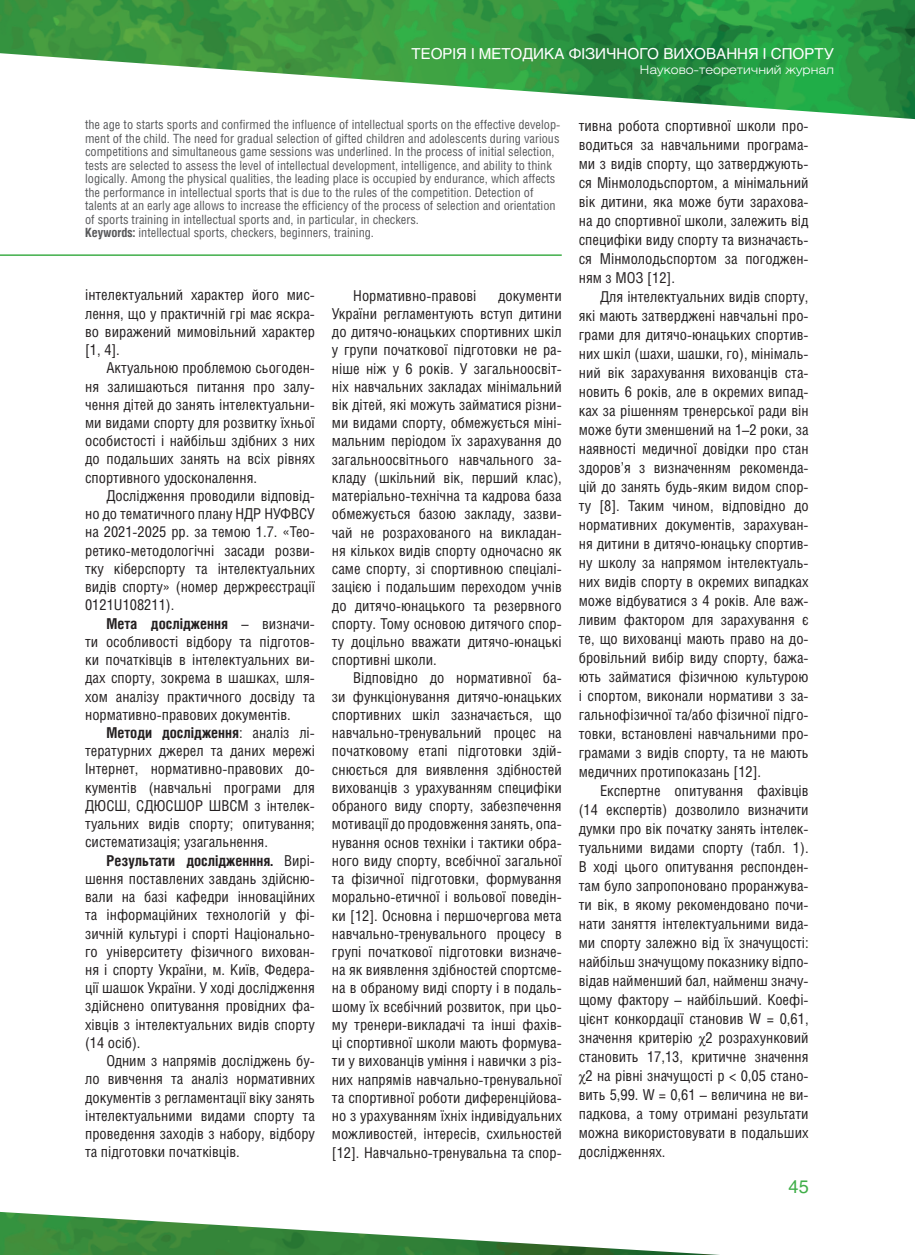
<style>
.page{position:relative;width:915px;height:1255px;background:#fff}
.page>*{position:absolute;margin:0;border:0;box-sizing:border-box;transform-origin:0 0}
.t1{font:18px "Helios C";color:#40ae49}
.t2{font:15px/18.3px "Helios Cond C";color:#231f20;text-align:justify}
.t3{font:15px "Helios C";color:#fff}
.t4{font:12.75px/13.5px "Helios Cond C";color:#57585a}
.t5{font:12px "Helios Ext Light C";color:#fff}
.s1{font-weight:700}
.s2{font-family:"Times New Roman"}
</style>
<div class="page">
<img style="left:0;top:0;width:914px;height:119px">
<img style="left:0;top:1212px;width:703px;height:42px">
<hr style="left:0;top:254px;width:561px;height:2px;background:#40ae49">
<p class="t3" style="left:411px;top:44px;width:421px">Теорія і методика фізичного виховання і спорту</p>
<p class="t5" style="left:639px;top:62px;width:196px">Науково-теоретичний журнал</p>
<p class="t4" style="left:85px;top:118px;width:476px">the age to starts sports and confirmed the influence of intellectual sports on the effective develop&shy;ment of the child. The need for gradual selection of gifted children and adolescents during various competitions and simultaneous game sessions was underlined. In the process of initial selection, tests are selected to assess the level of intellectual development, intelligence, and ability to think logically. Among the physical qualities, the leading place is occupied by endurance, which affects the performance in intellectual sports that is due to the rules of the competition. Detection of talents at an early age allows to increase the efficiency of the process of selection and orientation of sports training in intellectual sports and, in particular, in checkers.<br><span class="s1">Keywords:</span> intellectual sports, checkers, beginners, training.</p>
<p class="t2" style="left:85px;top:285px;width:231px">інтелектуальний характер його мис&shy;лення, що у практичній грі має яскра&shy;во виражений мимовільний характер [1, 4].</p>
<p class="t2" style="left:85px;top:358px;width:231px;text-indent:21px">Актуальною проблемою сьогоден&shy;ня залишаються питання про залу&shy;чення дітей до занять інтелектуальни&shy;ми видами спорту для розвитку їхньої особистості і найбільш здібних з них до подальших занять на всіх рівнях спортивного удосконалення.</p>
<p class="t2" style="left:85px;top:486px;width:231px;text-indent:21px">Дослідження проводили відповід&shy;но до тематичного плану НДР НУФВСУ на 2021-2025 рр. за темою 1.7. «Тео&shy;ретико-методологічні засади розви&shy;тку кіберспорту та інтелектуальних видів спорту» (номер держреєстрації 0121U108211).</p>
<p class="t2" style="left:85px;top:613px;width:231px;text-indent:21px"><span class="s1">Мета дослідження</span> – визначи&shy;ти особливості відбору та підготов&shy;ки початківців в інтелектуальних ви&shy;дах спорту, зокрема в шашках, шля&shy;хом аналізу практичного досвіду та нормативно-правових документів.</p>
<p class="t2" style="left:85px;top:723px;width:231px;text-indent:21px"><span class="s1">Методи дослідження</span>: аналіз лі&shy;тературних джерел та даних мережі Інтернет, нормативно-правових до&shy;кументів (навчальні програми для ДЮСШ, СДЮСШОР ШВСМ з інтелек&shy;туальних видів спорту; опитування; систематизація; узагальнення.</p>
<p class="t2" style="left:85px;top:850px;width:231px;text-indent:21px"><span class="s1">Результати дослідженння.</span> Вирі&shy;шення поставлених завдань здійсню&shy;вали на базі кафедри інноваційних та інформаційних технологій у фі&shy;зичній культурі і спорті Національно&shy;го університету фізичного вихован&shy;ня і спорту України, м. Київ, Федера&shy;ції шашок України. У ході дослідження здійснено опитування провідних фа&shy;хівців з інтелектуальних видів спорту (14 осіб).</p>
<p class="t2" style="left:85px;top:1051px;width:231px;text-indent:21px">Одним з напрямів досліджень бу&shy;ло вивчення та аналіз нормативних документів з регламентації віку занять інтелектуальними видами спорту та проведення заходів з набору, відбору та підготовки початківців.</p>
<p class="t2" style="left:353px;top:286px;width:125px">Нормативно-правові</p>
<p class="t2" style="left:332px;top:286px;width:231px;text-indent:166px">документи України регламентують вступ дитини до дитячо-юнацьких спортивних шкіл у групи початкової підготовки не ра&shy;ніше ніж у 6 років. У загальноосвіт&shy;ніх навчальних закладах мінімальний вік дітей, які можуть займатися різни&shy;ми видами спорту, обмежується міні&shy;мальним періодом їх зарахування до загальноосвітнього навчального за&shy;кладу (шкільний вік, перший клас), матеріально-технічна та кадрова база обмежується базою закладу, зазви&shy;чай не розрахованого на викладан&shy;ня кількох видів спорту одночасно як саме спорту, зі спортивною спеціалі&shy;зацією і подальшим переходом учнів до дитячо-юнацького та резервного спорту. Тому основою дитячого спор&shy;ту доцільно вважати дитячо-юнацькі спортивні школи.</p>
<p class="t2" style="left:332px;top:668px;width:231px;text-indent:21px">Відповідно до нормативної ба&shy;зи функціонування дитячо-юнацьких спортивних шкіл зазначається, що навчально-тренувальний процес на початковому етапі підготовки здій&shy;снюється для виявлення здібностей вихованців з урахуванням специфіки обраного виду спорту, забезпечення мотивації до продовження занять, опа&shy;нування основ техніки і тактики обра&shy;ного виду спорту, всебічної загальної та фізичної підготовки, формування морально-етичної і вольової поведін&shy;ки [12]. Основна і першочергова мета навчально-тренувального процесу в групі початкової підготовки визначе&shy;на як виявлення здібностей спортсме&shy;на в обраному виді спорту і в подаль&shy;шому їх всебічний розвиток, при цьо&shy;му тренери-викладачі та інші фахів&shy;ці спортивної школи мають формува&shy;ти у вихованців уміння і навички з різ&shy;них напрямів навчально-тренувальної та спортивної роботи диференційова&shy;но з урахуванням їхніх індивідуальних можливостей, інтересів, схильностей [12]. Навчально-тренувальна та спор-</p>
<p class="t2" style="left:578px;top:116px;width:231px;line-height:19px">тивна робота спортивної школи про&shy;водиться за навчальними програма&shy;ми з видів спорту, що затверджують&shy;ся Мінмолодьспортом, а мінімальний вік дитини, яка може бути зарахова&shy;на до спортивної школи, залежить від специфіки виду спорту та визначаєть&shy;ся Мінмолодьспортом за погоджен&shy;ням з МОЗ [12].</p>
<p class="t2" style="left:578px;top:287px;width:231px;line-height:19px;text-indent:21px">Для інтелектуальних видів спорту, які мають затверджені навчальні про&shy;грами для дитячо-юнацьких спортив&shy;них шкіл (шахи, шашки, го), мінімаль&shy;ний вік зарахування вихованців ста&shy;новить 6 років, але в окремих випад&shy;ках за рішенням тренерської ради він може бути зменшений на 1–2 роки, за наявності медичної довідки про стан здоров’я з визначенням рекоменда&shy;цій до занять будь-яким видом спор&shy;ту [8]. Таким чином, відповідно до нормативних документів, зарахуван&shy;ня дитини в дитячо-юнацьку спортив&shy;ну школу за напрямом інтелектуаль&shy;них видів спорту в окремих випадках може відбуватися з 4 років. Але важ&shy;ливим фактором для зарахування є те, що вихованці мають право на до&shy;бровільний вибір виду спорту, бажа&shy;ють займатися фізичною культурою і спортом, виконали нормативи з за&shy;гальнофізичної та/або фізичної підго&shy;товки, встановлені навчальними про&shy;грамами з видів спорту, та не мають медичних протипоказань [12].</p>
<p class="t2" style="left:578px;top:781px;width:231px;line-height:19px;text-indent:21px">Експертне опитування фахівців (14 експертів) дозволило визначити думки про вік початку занять інтелек&shy;туальними видами спорту (табл. 1).<br>В ході цього опитування респонден&shy;там було запропоновано проранжува&shy;ти вік, в якому рекомендовано почи&shy;нати заняття інтелектуальними вида&shy;ми спорту залежно від їх значущості: найбільш значущому показнику відпо&shy;відав найменший бал, найменш значу&shy;щому фактору – найбільший. Коефі&shy;цієнт конкордації становив W = 0,61, значення критерію <span class="s2">χ</span>2 розрахунковий становить 17,13, критичне значення <span class="s2">χ</span>2 на рівні значущості p &lt; 0,05 стано&shy;вить 5,99. W = 0,61 – величина не ви&shy;падкова, а тому отримані результати можна використовувати в подальших дослідженнях.</p>
<p class="t1" style="left:788px;top:1175px;width:22px">45</p>
</div>
